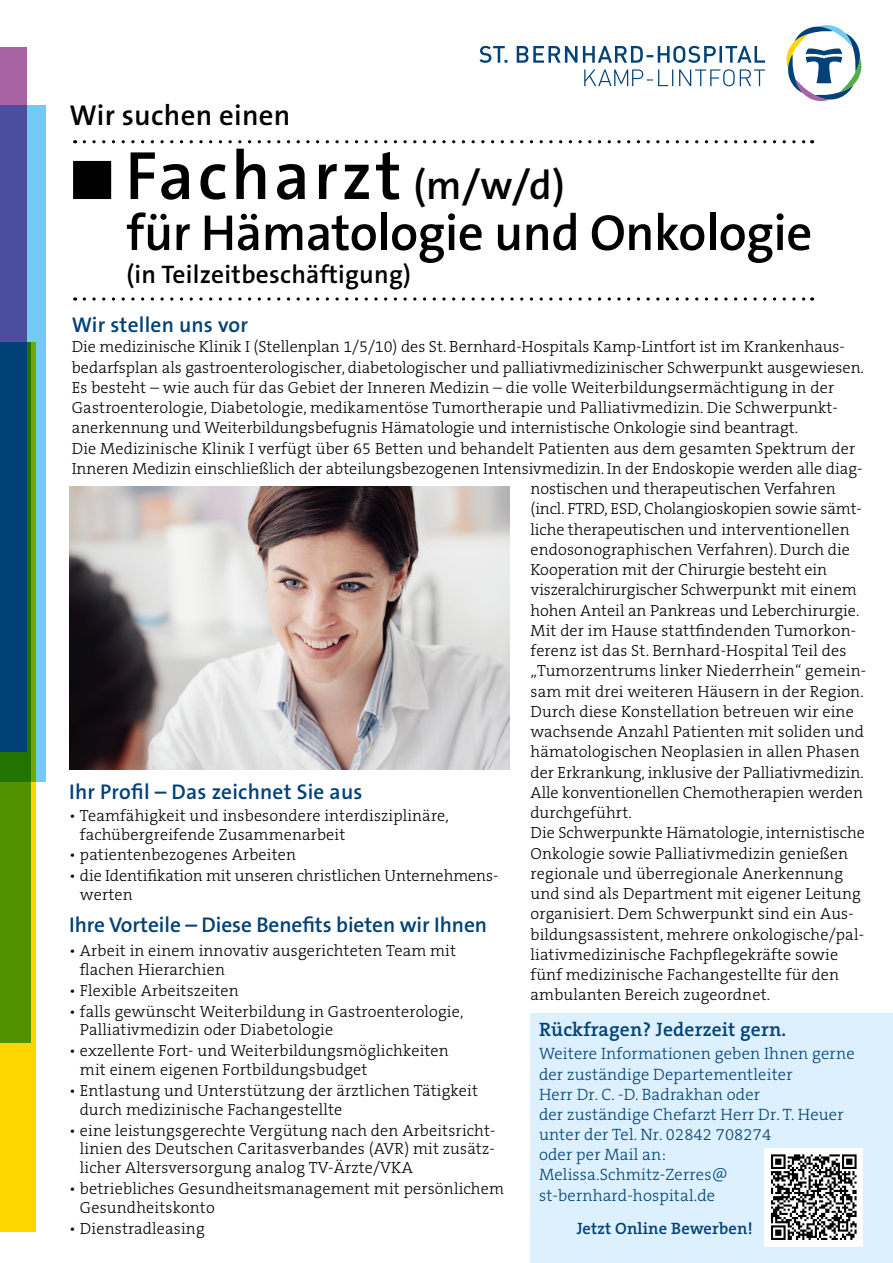
<style>
.page{position:relative;width:893px;height:1263px;background:#fff}
.page>*{position:absolute;margin:0;border:0;box-sizing:border-box;transform-origin:0 0}
.t1{font:600 69px "The Sans B W6";letter-spacing:.05em;color:#000}
.t2{font:600 51px "The Sans B W6";letter-spacing:-.01em;color:#000}
.t3{font:600 28.8px "The Sans B W6";letter-spacing:.01em;color:#000}
.t4{font:600 25.5px "The Sans B W6";letter-spacing:.01em;color:#000}
.t5{font:600 21.3px "The Sans B W6";letter-spacing:-.005em;color:#004177}
.t6{font:600 19.5px "The Serif B W6";letter-spacing:.01em;color:#004177}
.t7{font:300 16.5px/20.2px "The Serif B W3";letter-spacing:.01em;color:#004177}
.t8{font:600 16.5px "The Serif B W6";letter-spacing:.01em;color:#004177}
.t9{font:300 16.2px/20.2px "The Serif B W3";letter-spacing:.01em;color:#000}
.s1{font-size:40.5px}
</style>
<div class="page">
<div style="left:530px;top:1013px;width:363px;height:250px;background:#dcf0fd"></div>
<div style="left:0;top:105px;width:46px;height:677px;background:#71cbf4"></div>
<svg style="left:0;top:342px;width:35px;height:889px;background:#d7c700"></svg>
<svg style="left:0;top:342px;width:30px;height:700px;background:#468b00"></svg>
<svg style="left:0;top:47px;width:27px;height:295px;background:#5c529e"></svg>
<div style="left:0;top:342px;width:27px;height:410px;background:#004177"></div>
<svg style="left:84px;top:140px;width:729px;height:3px"></svg>
<svg style="left:84px;top:297px;width:729px;height:4px"></svg>
<div style="left:75px;top:163px;width:34px;height:34px;background:#000"></div>
<div style="left:73px;top:161px;width:38px;height:38px;border:4px solid #000"></div>
<img style="left:69px;top:486px;width:440px;height:284px">
<div style="left:764px;top:1148px;width:99px;height:98px;background:#fff"></div>
<svg style="left:771px;top:1154px;width:86px;height:86px"></svg>
<svg style="left:584px;top:69px;width:181px;height:17px"></svg>
<svg style="left:479px;top:46px;width:286px;height:17px"></svg>
<svg style="left:786px;top:25px;width:76px;height:76px"></svg>
<h3 class="t3" style="left:70px;top:97px;width:222px">Wir suchen einen</h3>
<h1 class="t1" style="left:125px;top:131px;width:441px">Facharzt <span class="s1">(m/w/d)</span></h1>
<h2 class="t2" style="left:126px;top:200px;width:687px">für Hämatologie und Onkologie</h2>
<h3 class="t4" style="left:126px;top:258px;width:286px">(in Teilzeitbeschäftigung)</h3>
<h3 class="t5" style="left:72px;top:311px;width:178px">Wir stellen uns vor</h3>
<p class="t9" style="left:72px;top:337px;width:794px">Die medizinische Klinik I (Stellenplan 1/5/10) des St. Bernhard-Hospitals Kamp-Lintfort ist im Krankenhaus&shy;bedarfsplan als gastroenterologischer, diabetologischer und palliativmedizinischer Schwerpunkt ausgewiesen.<br>Es besteht – wie auch für das Gebiet der Inneren Medizin – die volle Weiterbildungsermächtigung in der Gastroenterologie, Diabetologie, medikamentöse Tumortherapie und Palliativmedizin. Die Schwerpunkt&shy;anerkennung und Weiterbildungsbefugnis Hämatologie und internistische Onkologie sind beantragt.<br>Die Medizinische Klinik I verfügt über 65 Betten und behandelt Patienten aus dem gesamten Spektrum der Inneren Medizin einschließlich der abteilungsbezogenen Intensivmedizin. In der Endoskopie werden alle diag-</p>
<h3 class="t5" style="left:69px;top:778px;width:295px">Ihr Profil – Das zeichnet Sie aus</h3>
<p class="t9" style="left:80px;top:806px;width:371px;line-height:18.8px;text-indent:-11px">• Teamfähigkeit und insbesondere interdisziplinäre, fachübergreifende Zusammenarbeit</p>
<p class="t9" style="left:69px;top:845px;width:228px">• patientenbezogenes Arbeiten</p>
<p class="t9" style="left:80px;top:866px;width:420px;line-height:18.8px;text-indent:-11px">• die Identifikation mit unseren christlichen Unternehmens&shy;werten</p>
<h3 class="t5" style="left:69px;top:911px;width:419px">Ihre Vorteile – Diese Benefits bieten wir Ihnen</h3>
<p class="t9" style="left:80px;top:941px;width:378px;line-height:18.8px;text-indent:-11px">• Arbeit in einem innovativ ausgerichteten Team mit flachen Hierarchien</p>
<p class="t9" style="left:69px;top:980px;width:171px">• Flexible Arbeitszeiten</p>
<p class="t9" style="left:80px;top:1002px;width:385px;line-height:18.8px;text-indent:-11px">• falls gewünscht Weiterbildung in Gastroenterologie,<br>Palliativmedizin oder Diabetologie</p>
<p class="t9" style="left:80px;top:1041px;width:370px;line-height:18.8px;text-indent:-11px">• exzellente Fort- und Weiterbildungsmöglichkeiten mit einem eigenen Fortbildungsbudget</p>
<p class="t9" style="left:80px;top:1081px;width:400px;line-height:18.8px;text-indent:-11px">• Entlastung und Unterstützung der ärztlichen Tätigkeit durch medizinische Fachangestellte</p>
<p class="t9" style="left:80px;top:1121px;width:417px;line-height:18.8px;text-align:justify;text-indent:-11px">• eine leistungsgerechte Vergütung nach den Arbeitsricht&shy;linien des Deutschen Caritasverbandes (AVR) mit zusätz&shy;licher Altersversorgung analog TV-Ärzte/VKA</p>
<p class="t9" style="left:80px;top:1179px;width:426px;line-height:18.8px;text-indent:-11px">• betriebliches Gesundheitsmanagement mit persönlichem<br>Gesundheitskonto</p>
<p class="t9" style="left:69px;top:1218px;width:137px">• Dienstradleasing</p>
<p class="t9" style="left:530px;top:479px;width:337px">nostischen und therapeutischen Verfahren (incl. FTRD, ESD, Cholangioskopien sowie sämt&shy;liche therapeutischen und interventionellen endosonographischen Verfahren). Durch die Kooperation mit der Chirurgie besteht ein viszeralchirurgischer Schwerpunkt mit einem hohen Anteil an Pankreas und Leberchirurgie.<br>Mit der im Hause stattfindenden Tumorkon&shy;ferenz ist das St. Bernhard-Hospital Teil des „Tumorzentrums linker Niederrhein“ gemein&shy;sam mit drei weiteren Häusern in der Region.<br>Durch diese Konstellation betreuen wir eine wachsende Anzahl Patienten mit soliden und hämatologischen Neoplasien in allen Phasen der Erkrankung, inklusive der Palliativmedizin.<br>Alle konventionellen Chemotherapien werden durchgeführt.<br>Die Schwerpunkte Hämatologie, internistische Onkologie sowie Palliativmedizin genießen regionale und überregionale Anerkennung und sind als Department mit eigener Leitung organisiert. Dem Schwerpunkt sind ein Aus&shy;bildungsassistent, mehrere onkologische/pal&shy;liativmedizinische Fachpflegekräfte sowie fünf medizinische Fachangestellte für den ambulanten Bereich zugeordnet.</p>
<p class="t6" style="left:539px;top:1017px;width:249px">Rückfragen? Jederzeit gern.</p>
<p class="t7" style="left:539px;top:1044px;width:317px">Weitere Informationen geben Ihnen gerne der zuständige Departementleiter<br>Herr Dr. C. -D. Badrakhan oder<br>der zuständige Chefarzt Herr Dr. T. Heuer unter der Tel. Nr. 02842 708274<br>oder per Mail an:<br>Melissa.Schmitz-Zerres@ st-bernhard-hospital.de</p>
<p class="t8" style="left:577px;top:1217px;width:178px">Jetzt Online Bewerben!</p>
</div>
